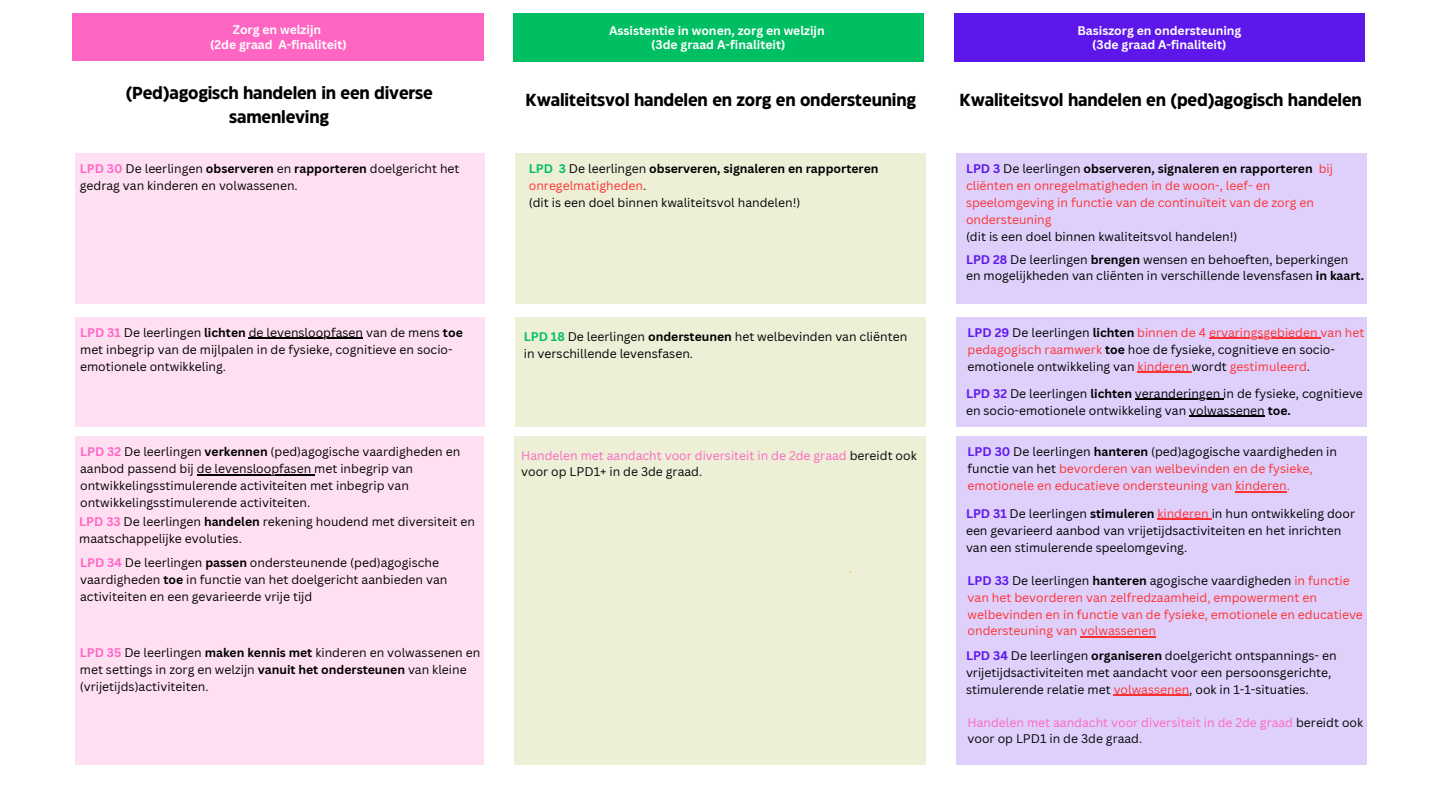
<style>
.page{position:relative;width:1440px;height:810px;background:#fff}
.page>*{position:absolute;margin:0;border:0;box-sizing:border-box;transform-origin:0 0}
.t1{font:700 17.4px/24.3px "Eastman Grotesque";letter-spacing:-.01em;color:#000;text-align:center}
.t2{font:12.2px/17px "Canva Sans";color:#000}
.t3{font:12.2px/17px "Canva Sans";color:#ff3131}
.t4{font:12.2px/17px "Canva Sans";color:#ff66c4}
.t5{font:700 12.2px/14.5px "Canva Sans";color:#fff;text-align:center}
.t6{font:700 12.2px/17px "Canva Sans";color:#000}
.s1{color:#00bf63}
.s2{font-weight:400}
.s3{font-weight:400;color:#ff3131}
.s4{font-weight:400;color:#040606}
.s5{font-weight:700;color:#5e17eb}
.s6{color:#000}
.s7{font-weight:700;color:#000}
.s8{color:#ff3131}
.s9{font-weight:700;color:#ff66c4}
.s10{font-weight:700}
.s11{font-weight:700;color:#00bf63}
.s12{color:#040606}
</style>
<div class="page">
<div style="left:73px;top:13px;width:411px;height:47px;background:#ff66c4"></div>
<div style="left:513px;top:13px;width:411px;height:49px;background:#00bf63"></div>
<div style="left:954px;top:13px;width:411px;height:49px;background:#5e17eb"></div>
<div style="left:75px;top:153px;width:410px;height:151px;background:#ffe0f3"></div>
<div style="left:515px;top:153px;width:410px;height:151px;background:#edefd7"></div>
<div style="left:75px;top:317px;width:410px;height:109px;background:#ffe0f3"></div>
<hr style="left:249px;top:338px;width:114px;height:1px;background:#000">
<div style="left:75px;top:436px;width:409px;height:329px;background:#ffe0f3"></div>
<hr style="left:197px;top:474px;width:117px;height:1px;background:#000">
<div style="left:956px;top:317px;width:411px;height:109px;background:#ded0fb"></div>
<hr style="left:1135px;top:399px;width:88px;height:1px;background:#000">
<hr style="left:1189px;top:416px;width:76px;height:1px;background:#000">
<div style="left:956px;top:153px;width:410px;height:151px;background:#ded0fb"></div>
<div style="left:515px;top:317px;width:411px;height:109px;background:#edefd7"></div>
<hr style="left:1209px;top:338px;width:112px;height:1px;background:#ff3131">
<hr style="left:1138px;top:371px;width:54px;height:2px;background:#ff3131">
<div style="left:956px;top:436px;width:411px;height:329px;background:#ded0fb"></div>
<hr style="left:1157px;top:518px;width:55px;height:1px;background:#ff3131">
<hr style="left:1235px;top:491px;width:52px;height:1px;background:#ff3131">
<hr style="left:1080px;top:636px;width:76px;height:1px;background:#ff3131">
<hr style="left:1114px;top:695px;width:75px;height:1px;background:#ff3131">
<div style="left:515px;top:436px;width:410px;height:329px;background:#edefd7"></div>
<h2 class="t5" style="left:210px;top:22px;width:138px">Zorg en welzijn<br>(2de graad A-finaliteit)</h2>
<h2 class="t5" style="left:609px;top:23px;width:217px">Assistentie in wonen, zorg en welzijn (3de graad A-finaliteit)</h2>
<h2 class="t5" style="left:1077px;top:23px;width:166px">Basiszorg en ondersteuning (3de graad A-finaliteit)</h2>
<p class="t1" style="left:126px;top:82px;width:309px">(Ped)agogisch handelen in een diverse samenleving</p>
<p class="t1" style="left:960px;top:89px;width:404px">Kwaliteitsvol handelen en (ped)agogisch handelen</p>
<p class="t6" style="left:529px;top:160px;width:351px"><span class="s1">LPD 3</span> <span class="s2">De leerlingen</span> observeren, signaleren en rapporteren <span class="s3">onregelmatigheden</span><span class="s4">.</span></p>
<h1 class="t2" style="left:529px;top:194px;width:273px">(dit is een doel binnen kwaliteitsvol handelen!)</h1>
<h1 class="t1" style="left:526px;top:89px;width:392px">Kwaliteitsvol handelen en zorg en ondersteuning</h1>
<p class="t3" style="left:966px;top:160px;width:369px"><span class="s5">LPD 3</span> <span class="s6">De leerlingen</span> <span class="s7">observeren, signaleren en rapporteren</span> bij cliënten en onregelmatigheden in de woon-, leef- en speelomgeving in functie van de continuïteit van de zorg en</p>
<p class="t2" style="left:966px;top:211px;width:273px"><span class="s8">ondersteuning<br></span>(dit is een doel binnen kwaliteitsvol handelen!)</p>
<p class="t2" style="left:80px;top:160px;width:381px"><span class="s9">LPD 30</span> De leerlingen <span class="s10">observeren</span> en <span class="s10">rapporteren</span> doelgericht het gedrag van kinderen en volwassenen.</p>
<p class="t2" style="left:80px;top:324px;width:384px"><span class="s9">LPD 31</span> De leerlingen <span class="s10">lichten</span> de levensloopfasen van de mens <span class="s10">toe</span></p>
<p class="t2" style="left:80px;top:341px;width:374px">met inbegrip van de mijlpalen in de fysieke, cognitieve en socio&shy;emotionele ontwikkeling.</p>
<p class="t2" style="left:80px;top:443px;width:382px"><span class="s9">LPD 32</span> De leerlingen <span class="s10">verkennen</span> (ped)agogische vaardigheden en aanbod passend bij de levensloopfasen met inbegrip van</p>
<p class="t2" style="left:80px;top:477px;width:330px">ontwikkelingsstimulerende activiteiten met inbegrip van ontwikkelingsstimulerende activiteiten.</p>
<p class="t2" style="left:79px;top:513px;width:397px"><span class="s9">LPD 33</span> De leerlingen <span class="s10">handelen</span> rekening houdend met diversiteit en maatschappelijke evoluties.</p>
<p class="t2" style="left:80px;top:554px;width:369px"><span class="s9">LPD 34</span> De leerlingen <span class="s10">passen</span> ondersteunende (ped)agogische vaardigheden <span class="s10">toe</span> in functie van het doelgericht aanbieden van activiteiten en een gevarieerde vrije tijd</p>
<p class="t2" style="left:80px;top:644px;width:402px"><span class="s9">LPD 35</span> De leerlingen <span class="s10">maken kennis met</span> kinderen en volwassenen en met settings in zorg en welzijn <span class="s10">vanuit het ondersteunen</span> van kleine (vrijetijds)activiteiten.</p>
<p class="t2" style="left:524px;top:327px;width:385px"><span class="s11">LPD 18</span> De leerlingen <span class="s10">ondersteunen</span> het welbevinden van cliënten in verschillende levensfasen.</p>
<p class="t4" style="left:521px;top:446px;width:397px">Handelen met aandacht voor diversiteit in de 2de graad <span class="s12">bereidt ook voor op LPD1+ in de 3de graad.</span></p>
<p class="t2" style="left:966px;top:250px;width:400px"><span class="s5">LPD 28</span> De leerlingen <span class="s10">brengen</span> wensen en behoeften, beperkingen en mogelijkheden van cliënten in verschillende levensfasen <span class="s10">in kaart.</span></p>
<p class="t3" style="left:968px;top:324px;width:398px"><span class="s5">LPD 29</span> <span class="s6">De leerlingen</span> <span class="s7">lichten</span> binnen de 4 ervaringsgebieden van het</p>
<p class="t2" style="left:968px;top:341px;width:369px"><span class="s8">pedagogisch raamwerk</span> <span class="s10">toe</span> hoe de fysieke, cognitieve en socio&shy;emotionele ontwikkeling van <span class="s8">kinderen</span> wordt <span class="s8">gestimuleerd</span><span class="s12">.</span></p>
<p class="t2" style="left:966px;top:385px;width:398px"><span class="s5">LPD 32</span> De leerlingen <span class="s10">lichten</span> veranderingen in de fysieke, cognitieve</p>
<p class="t2" style="left:966px;top:402px;width:326px">en socio-emotionele ontwikkeling van volwassenen <span class="s10">toe.</span></p>
<h1 class="t3" style="left:968px;top:443px;width:371px"><span class="s5">LPD 30</span> <span class="s6">De leerlingen</span> <span class="s7">hanteren</span> <span class="s6">(ped)agogische vaardigheden in functie van het</span> bevorderen van welbevinden en de fysieke, emotionele en educatieve ondersteuning van kinderen.</h1>
<p class="t2" style="left:966px;top:504px;width:391px"><span class="s5">LPD 31</span> De leerlingen <span class="s10">stimuleren</span> <span class="s8">kinderen</span> in hun ontwikkeling door een gevarieerd aanbod van vrijetijdsactiviteiten en het inrichten van een stimulerende speelomgeving.</p>
<h1 class="t3" style="left:968px;top:571px;width:397px"><span class="s5">LPD 33</span> <span class="s6">De leerlingen</span> <span class="s7">hanteren</span> <span class="s6">agogische vaardigheden</span> in functie van het bevorderen van zelfredzaamheid, empowerment en welbevinden en in functie van de fysieke, emotionele en educatieve ondersteuning van volwassenen</h1>
<p class="t2" style="left:966px;top:647px;width:372px"><span class="s5">LPD 34</span> De leerlingen <span class="s10">organiseren</span> doelgericht ontspannings- en vrijetijdsactiviteiten met aandacht voor een persoonsgerichte, stimulerende relatie met <span class="s8">volwassenen</span>, ook in 1-1-situaties.</p>
<p class="t4" style="left:968px;top:713px;width:397px">Handelen met aandacht voor diversiteit in de 2de graad <span class="s12">bereidt ook voor op LPD1 in de 3de graad.</span></p>
</div>
